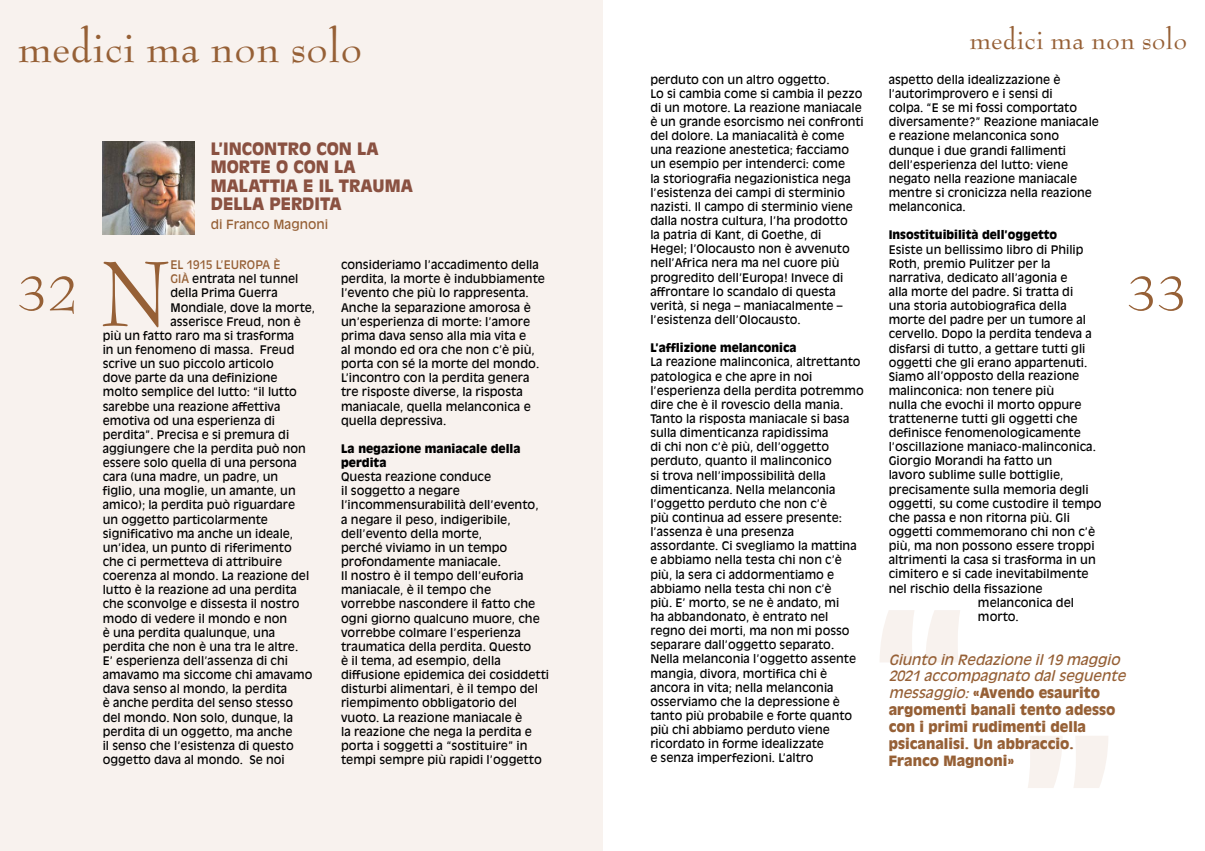
<style>
.page{position:relative;width:1205px;height:851px;background:#fff}
.page>*{position:absolute;margin:0;border:0;box-sizing:border-box;transform-origin:0 0}
.t1{font:100.38px "Bernhard Modern";color:#966036}
.t2{font:54px "Bernhard Modern";color:#966036}
.t3{font:47.5px "Bernhard Modern";color:#966036}
.t4{font:47.5px "Bernhard Modern";color:#8a5141}
.t5{font:30px "Bernhard Modern";color:#966036}
.t6{font:900 16.88px/18.2px "Antique Olive CE";color:#8a5141}
.t7{font:900 16.88px "Antique Olive LT";color:#8a5141}
.t8{font:900 14px/16.9px "Antique Olive CE";color:#966036}
.t9{font:12.5px "Antique Olive LT";color:#8a5141}
.t10{font:12.5px "Antique Olive LT";color:#966036}
.t11{font:11.75px/14.1px "Antique Olive CE";color:#000}
.t12{font:900 11.75px/14.1px "Antique Olive CE";color:#000}
.t13{font:11.75px "Antique Olive CE";color:#966036}
.s1{color:#966036}
.s2{font-weight:400;font-style:italic}
</style>
<div class="page">
<div style="left:0;top:0;width:602px;height:850px;background:#f8f2ee"></div>
<img style="left:103px;top:142px;width:92px;height:92px">
<svg style="left:880px;top:610px;width:80px;height:52px"></svg>
<svg style="left:1028px;top:736px;width:80px;height:52px"></svg>
<h3 class="t3" style="left:18px;top:22px;width:346px">medici ma non solo</h3>
<h3 class="t4" style="left:136px;top:22px;width:214px">na di genere</h3>
<h2 class="t2" style="left:18px;top:264px;width:62px">32</h2>
<h3 class="t7" style="left:209px;top:139px;width:146px">VINO BARBARICO</h3>
<p class="t9" style="left:209px;top:162px;width:119px">di Franco Magnoni</p>
<h3 class="t6" style="left:211px;top:140px;width:204px">L’INCONTRO CON LA<br>MORTE O CON LA<br>MALATTIA E IL TRAUMA<br>DELLA PERDITA</h3>
<p class="t10" style="left:211px;top:216px;width:119px">di Franco Magnoni</p>
<h1 class="t1" style="left:100px;top:240px;width:72px">N</h1>
<p class="t13" style="left:170px;top:258px;width:111px">EL 1915 L’EUROPA È</p>
<p class="t11" style="left:170px;top:272px;width:129px"><span class="s1">GIÀ</span> entrata nel tunnel</p>
<p class="t11" style="left:170px;top:286px;width:109px">della Prima Guerra</p>
<p class="t11" style="left:170px;top:300px;width:146px">Mondiale, dove la morte,</p>
<p class="t11" style="left:170px;top:314px;width:132px">asserisce Freud, non è</p>
<p class="t11" style="left:103px;top:328px;width:193px">più un fatto raro ma si trasforma</p>
<p class="t11" style="left:103px;top:342px;width:193px">in un fenomeno di massa. Freud</p>
<p class="t11" style="left:103px;top:356px;width:173px">scrive un suo piccolo articolo</p>
<p class="t11" style="left:103px;top:370px;width:176px">dove parte da una definizione</p>
<p class="t11" style="left:103px;top:385px;width:196px">molto semplice del lutto: “il lutto</p>
<p class="t11" style="left:103px;top:399px;width:179px">sarebbe una reazione affettiva</p>
<p class="t11" style="left:103px;top:413px;width:174px">emotiva od una esperienza di</p>
<p class="t11" style="left:103px;top:427px;width:188px">perdita”. Precisa e si premura di</p>
<p class="t11" style="left:103px;top:441px;width:205px">aggiungere che la perdita può non</p>
<p class="t11" style="left:103px;top:455px;width:196px">essere solo quella di una persona</p>
<p class="t11" style="left:103px;top:469px;width:177px">cara (una madre, un padre, un</p>
<p class="t11" style="left:103px;top:484px;width:194px">figlio, una moglie, un amante, un</p>
<p class="t11" style="left:103px;top:498px;width:194px">amico); la perdita può riguardare</p>
<p class="t11" style="left:103px;top:512px;width:167px">un oggetto particolarmente</p>
<p class="t11" style="left:103px;top:526px;width:192px">significativo ma anche un ideale,</p>
<p class="t11" style="left:103px;top:540px;width:191px">un’idea, un punto di riferimento</p>
<p class="t11" style="left:103px;top:554px;width:181px">che ci permetteva di attribuire</p>
<p class="t11" style="left:103px;top:568px;width:208px">coerenza al mondo. La reazione del</p>
<p class="t11" style="left:103px;top:582px;width:196px">lutto è la reazione ad una perdita</p>
<p class="t11" style="left:103px;top:597px;width:198px">che sconvolge e dissesta il nostro</p>
<p class="t11" style="left:103px;top:611px;width:186px">modo di vedere il mondo e non</p>
<p class="t11" style="left:103px;top:625px;width:174px">è una perdita qualunque, una</p>
<p class="t11" style="left:103px;top:639px;width:197px">perdita che non è una tra le altre.</p>
<p class="t11" style="left:103px;top:653px;width:187px">E’ esperienza dell’assenza di chi</p>
<p class="t11" style="left:103px;top:667px;width:211px">amavamo ma siccome chi amavamo</p>
<p class="t11" style="left:103px;top:681px;width:186px">dava senso al mondo, la perdita</p>
<p class="t11" style="left:103px;top:695px;width:192px">è anche perdita del senso stesso</p>
<p class="t11" style="left:103px;top:710px;width:192px">del mondo. Non solo, dunque, la</p>
<p class="t11" style="left:103px;top:724px;width:191px">perdita di un oggetto, ma anche</p>
<p class="t11" style="left:103px;top:738px;width:192px">il senso che l’esistenza di questo</p>
<p class="t11" style="left:103px;top:752px;width:183px">oggetto dava al mondo. Se noi</p>
<p class="t11" style="left:341px;top:257px;width:205px">consideriamo l’accadimento della perdita, la morte è indubbiamente l’evento che più lo rappresenta.<br>Anche la separazione amorosa è un’esperienza di morte: l’amore prima dava senso alla mia vita e<br>al mondo ed ora che non c’è più, porta con sé la morte del mondo.<br>L’incontro con la perdita genera tre risposte diverse, la risposta maniacale, quella melanconica e quella depressiva.</p>
<p class="t12" style="left:341px;top:441px;width:181px">La negazione maniacale della perdita</p>
<p class="t11" style="left:341px;top:469px;width:210px">Questa reazione conduce<br>il soggetto a negare l’incommensurabilità dell’evento,<br>a negare il peso, indigeribile, dell’evento della morte,<br>perché viviamo in un tempo profondamente maniacale.<br>Il nostro è il tempo dell’euforia maniacale, è il tempo che<br>vorrebbe nascondere il fatto che ogni giorno qualcuno muore, che vorrebbe colmare l’esperienza traumatica della perdita. Questo<br>è il tema, ad esempio, della diffusione epidemica dei cosiddetti disturbi alimentari, è il tempo del riempimento obbligatorio del vuoto. La reazione maniacale è<br>la reazione che nega la perdita e porta i soggetti a “sostituire” in tempi sempre più rapidi l’oggetto</p>
<p class="t11" style="left:650px;top:72px;width:215px">perduto con un altro oggetto.<br>Lo si cambia come si cambia il pezzo di un motore. La reazione maniacale è un grande esorcismo nei confronti del dolore. La maniacalità è come una reazione anestetica; facciamo un esempio per intenderci: come<br>la storiografia negazionistica nega l’esistenza dei campi di sterminio nazisti. Il campo di sterminio viene dalla nostra cultura, l’ha prodotto<br>la patria di Kant, di Goethe, di<br>Hegel; l’Olocausto non è avvenuto nell’Africa nera ma nel cuore più progredito dell’Europa! Invece di affrontare lo scandalo di questa verità, si nega – maniacalmente – l’esistenza dell’Olocausto.</p>
<p class="t12" style="left:650px;top:341px;width:148px">L’afflizione melanconica</p>
<p class="t11" style="left:650px;top:355px;width:215px">La reazione malinconica, altrettanto patologica e che apre in noi l’esperienza della perdita potremmo dire che è il rovescio della mania.<br>Tanto la risposta maniacale si basa sulla dimenticanza rapidissima<br>di chi non c’è più, dell’oggetto perduto, quanto il malinconico<br>si trova nell’impossibilità della dimenticanza. Nella melanconia l’oggetto perduto che non c’è<br>più continua ad essere presente: l’assenza è una presenza assordante. Ci svegliamo la mattina e abbiamo nella testa chi non c’è più, la sera ci addormentiamo e abbiamo nella testa chi non c’è<br>più. E’ morto, se ne è andato, mi<br>ha abbandonato, è entrato nel regno dei morti, ma non mi posso separare dall’oggetto separato.<br>Nella melanconia l’oggetto assente mangia, divora, mortifica chi è ancora in vita; nella melanconia osserviamo che la depressione è tanto più probabile e forte quanto più chi abbiamo perduto viene ricordato in forme idealizzate<br>e senza imperfezioni. L’altro</p>
<h3 class="t5" style="left:969px;top:23px;width:219px">medici ma non solo</h3>
<p class="t11" style="left:888px;top:72px;width:212px">aspetto della idealizzazione è l’autorimprovero e i sensi di<br>colpa. “E se mi fossi comportato diversamente?” Reazione maniacale e reazione melanconica sono dunque i due grandi fallimenti dell’esperienza del lutto: viene negato nella reazione maniacale mentre si cronicizza nella reazione melanconica.</p>
<p class="t12" style="left:888px;top:228px;width:170px">Insostituibilità dell’oggetto</p>
<p class="t11" style="left:888px;top:242px;width:196px">Esiste un bellissimo libro di Philip</p>
<p class="t11" style="left:888px;top:256px;width:164px">Roth, premio Pulitzer per la</p>
<p class="t11" style="left:888px;top:270px;width:180px">narrativa, dedicato all’agonia e</p>
<p class="t11" style="left:888px;top:284px;width:186px">alla morte del padre. Si tratta di</p>
<p class="t11" style="left:888px;top:298px;width:180px">una storia autobiografica della</p>
<p class="t11" style="left:888px;top:313px;width:199px">morte del padre per un tumore al</p>
<p class="t11" style="left:888px;top:327px;width:205px">cervello. Dopo la perdita tendeva a</p>
<p class="t11" style="left:888px;top:341px;width:198px">disfarsi di tutto, a gettare tutti gli</p>
<p class="t11" style="left:888px;top:355px;width:200px">oggetti che gli erano appartenuti.</p>
<p class="t11" style="left:888px;top:369px;width:192px">Siamo all’opposto della reazione</p>
<p class="t11" style="left:888px;top:383px;width:167px">malinconica: non tenere più</p>
<p class="t11" style="left:888px;top:397px;width:194px">nulla che evochi il morto oppure</p>
<p class="t11" style="left:888px;top:411px;width:190px">trattenerne tutti gli oggetti che</p>
<p class="t11" style="left:888px;top:425px;width:194px">definisce fenomenologicamente</p>
<p class="t11" style="left:888px;top:439px;width:209px">l’oscillazione maniaco-malinconica.</p>
<p class="t11" style="left:888px;top:454px;width:165px">Giorgio Morandi ha fatto un</p>
<p class="t11" style="left:888px;top:468px;width:176px">lavoro sublime sulle bottiglie,</p>
<p class="t11" style="left:888px;top:482px;width:202px">precisamente sulla memoria degli</p>
<p class="t11" style="left:888px;top:496px;width:215px">oggetti, su come custodire il tempo</p>
<p class="t11" style="left:888px;top:510px;width:183px">che passa e non ritorna più. Gli</p>
<p class="t11" style="left:888px;top:524px;width:208px">oggetti commemorano chi non c’è</p>
<p class="t11" style="left:888px;top:538px;width:207px">più, ma non possono essere troppi</p>
<p class="t11" style="left:888px;top:552px;width:209px">altrimenti la casa si trasforma in un</p>
<p class="t11" style="left:888px;top:567px;width:202px">cimitero e si cade inevitabilmente</p>
<p class="t11" style="left:888px;top:581px;width:155px">nel rischio della fissazione</p>
<p class="t11" style="left:978px;top:595px;width:98px">melanconica del</p>
<p class="t11" style="left:978px;top:609px;width:42px">morto.</p>
<h2 class="t2" style="left:1127px;top:264px;width:62px">33</h2>
<p class="t8" style="left:888px;top:651px;width:242px"><span class="s2">Giunto in Redazione il19 maggio<br>2021 accompagnato dalseguente messaggio:</span>«Avendo esaurito argomenti banali tento adesso con i primi rudimenti della psicanalisi. Un abbraccio.<br>Franco Magnoni»</p>
</div>
